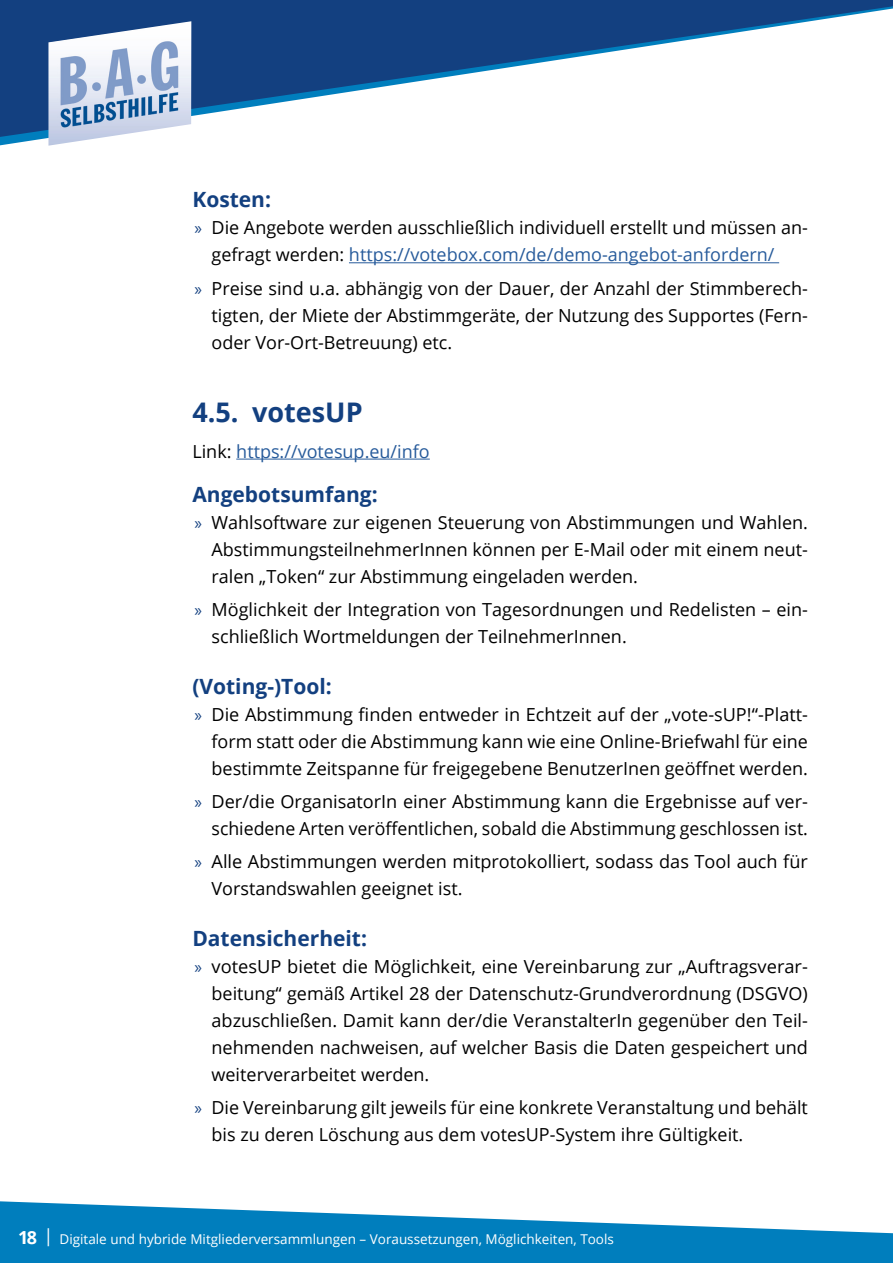
<style>
.page{position:relative;width:893px;height:1263px;background:#fff}
.page>*{position:absolute;margin:0;border:0;box-sizing:border-box;transform-origin:0 0}
.Untertitel{font:700 27px "Open Sans";color:#134080}
.Untertitel_02{font:700 21px "Open Sans";color:#134080}
.t1{font:18px/27px "Open Sans";color:#000}
.Fließtext{font:18px "Open Sans";color:#275b9b}
.t2{font:13.5px "Open Sans";color:#fff}
.s1{font-family:"Myriad Pro";color:#134080}
.s2{color:#275b9b}
.s3{color:#000}
.s4{font-weight:700;font-size:18px}
.s5{font-size:18px}
</style>
<div class="page">
<svg style="left:0;top:1201px;width:893px;height:62px;fill:#007ebd"></svg>
<svg style="left:0;top:0;width:893px;height:138px"></svg>
<img style="left:48px;top:21px;width:143px;height:125px">
<hr style="left:349px;top:262px;width:430px;height:1px;background:#275b9b">
<hr style="left:236px;top:459px;width:194px;height:1px;background:#275b9b">
<h3 class="Untertitel_02" style="left:192px;top:185px;width:80px">Kosten:</h3>
<p class="t1" style="left:212px;top:214px;width:598px;text-indent:-17px"><span class="s1">»</span> Die Angebote werden ausschließlich individuell erstellt und müssen an&shy;gefragt werden: <span class="s2">https://votebox.com/de/demo-angebot-anfordern/</span></p>
<p class="t1" style="left:212px;top:274px;width:598px;text-align:justify;text-indent:-17px"><span class="s1">»</span> Preise sind u.a. abhängig von der Dauer, der Anzahl der Stimmberech&shy;tigten, der Miete der Abstimmgeräte, der Nutzung des Supportes (Fern&shy;oder Vor-Ort-Betreuung) etc.</p>
<h3 class="Untertitel" style="left:192px;top:393px;width:172px">4.5. votesUP</h3>
<p class="Fließtext" style="left:192px;top:439px;width:239px"><span class="s3">Link:</span> https://votesup.eu/info</p>
<h3 class="Untertitel_02" style="left:192px;top:479px;width:187px">Angebotsumfang:</h3>
<p class="t1" style="left:212px;top:508px;width:598px;text-align:justify;text-indent:-17px"><span class="s1">»</span> Wahlsoftware zur eigenen Steuerung von Abstimmungen und Wahlen.<br>AbstimmungsteilnehmerInnen können per E-Mail oder mit einem neut&shy;ralen „Token“ zur Abstimmung eingeladen werden.</p>
<p class="t1" style="left:212px;top:596px;width:598px;text-indent:-17px"><span class="s1">»</span> Möglichkeit der Integration von Tagesordnungen und Redelisten – ein&shy;schließlich Wortmeldungen der TeilnehmerInnen.</p>
<h3 class="Untertitel_02" style="left:192px;top:671px;width:141px">(Voting-)Tool:</h3>
<p class="t1" style="left:212px;top:700px;width:598px;text-align:justify;text-indent:-17px"><span class="s1">»</span> Die Abstimmung finden entweder in Echtzeit auf der „vote-sUP!“-Platt&shy;form statt oder die Abstimmung kann wie eine Online-Briefwahl für eine bestimmte Zeitspanne für freigegebene BenutzerInen geöffnet werden.</p>
<p class="t1" style="left:195px;top:787px;width:615px;text-align:right"><span class="s1">»</span> Der/die OrganisatorIn einer Abstimmung kann die Ergebnisse auf ver&shy;schiedene Arten veröffentlichen, sobald die Abstimmung geschlossen ist.</p>
<p class="t1" style="left:212px;top:848px;width:598px;text-indent:-17px"><span class="s1">»</span> Alle Abstimmungen werden mitprotokolliert, sodass das Tool auch für<br>Vorstandswahlen geeignet ist.</p>
<h3 class="Untertitel_02" style="left:192px;top:923px;width:176px">Datensicherheit:</h3>
<p class="t1" style="left:212px;top:952px;width:598px;text-align:justify;text-indent:-17px"><span class="s1">»</span> votesUP bietet die Möglichkeit, eine Vereinbarung zur „Auftragsverar&shy;beitung“ gemäß Artikel 28 der Datenschutz-Grundverordnung (DSGVO) abzuschließen. Damit kann der/die VeranstalterIn gegenüber den Teil&shy;nehmenden nachweisen, auf welcher Basis die Daten gespeichert und weiterverarbeitet werden.</p>
<p class="t1" style="left:212px;top:1093px;width:598px;text-indent:-17px"><span class="s1">»</span> Die Vereinbarung gilt jeweils für eine konkrete Veranstaltung und behält bis zu deren Löschung aus dem votesUP-System ihre Gültigkeit.</p>
<p class="t2" style="left:18px;top:1230px;width:597px"><span class="s4">18</span> <span class="s5">|</span> Digitale und hybride Mitgliederversammlungen – Voraussetzungen, Möglichkeiten, Tools</p>
</div>
